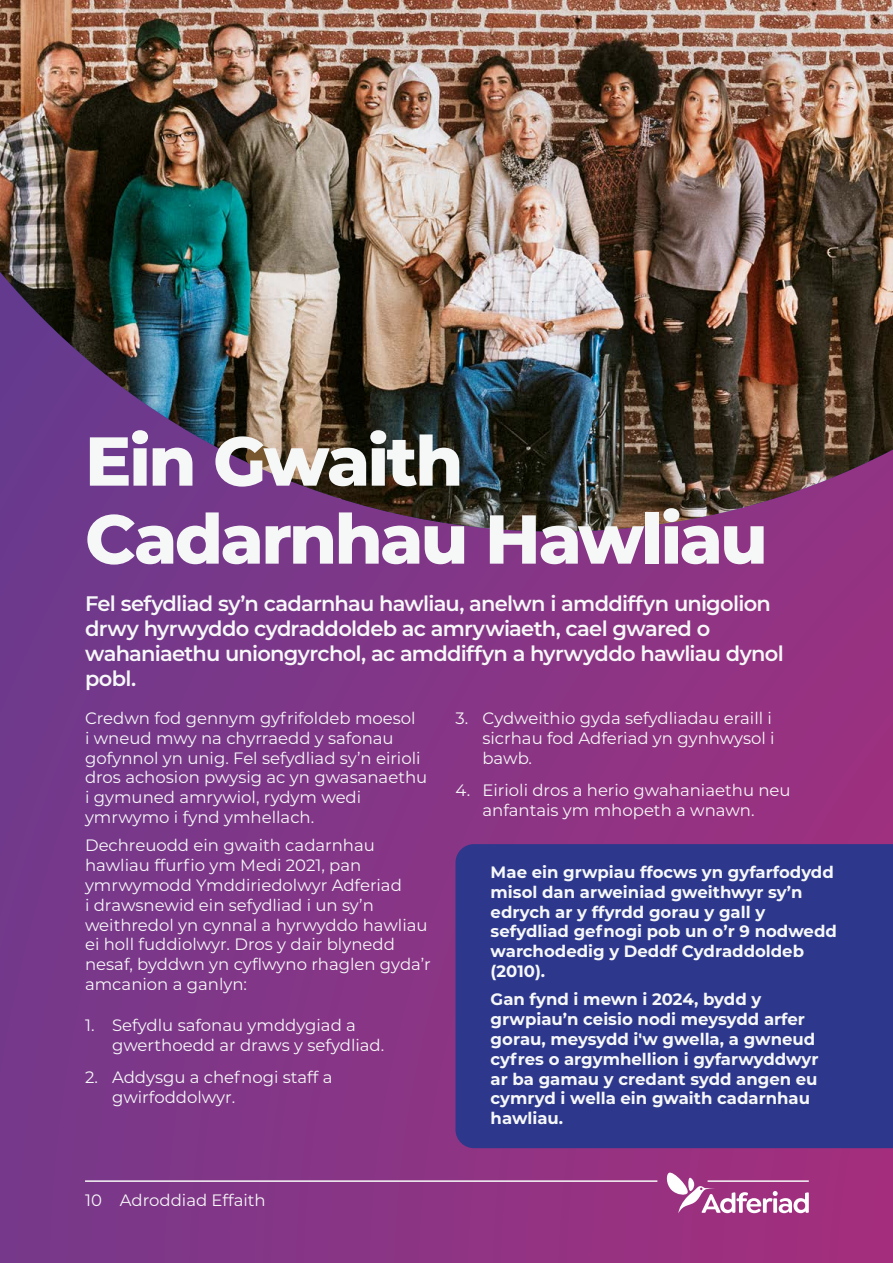
<style>
.page{position:relative;width:893px;height:1263px;background:#fff}
.page>*{position:absolute;margin:0;border:0;box-sizing:border-box;transform-origin:0 0}
.t1{font:800 69px/78px "Montserrat";letter-spacing:-.035em;color:#f6f8f8}
.t2{font:600 21px/25.2px "Montserrat";letter-spacing:-.035em;color:#f6f8f8}
.t3{font:16.5px/19.8px "Montserrat";color:#f6f8f8}
.t4{font:700 16.5px/19.8px "Montserrat";color:#f6f8f8}
</style>
<div class="page">
<div style="left:0;top:0;width:893px;height:1263px;background:linear-gradient(to right,#73398b,#9c3180)"></div>
<img style="left:0;top:0;width:893px;height:531px">
<hr style="left:85px;top:1180px;width:572px;height:2px;background:#f6f8f8">
<svg style="left:666px;top:1170px;width:143px;height:43px"></svg>
<div style="left:455px;top:844px;width:438px;height:304px;background:#2d388c"></div>
<div style="left:246px;top:446px;width:28px;height:22px;background:#78572f;border-radius:50%"></div>
<h1 class="t1" style="left:85px;top:418px;width:684px">Ein Gwaith<br>Cadarnhau Hawliau</h1>
<p class="t2" style="left:85px;top:590px;width:700px">Fel sefydliad sy’n cadarnhau hawliau, anelwn i amddiffyn unigolion drwy hyrwyddo cydraddoldeb ac amrywiaeth, cael gwared o wahaniaethu uniongyrchol, ac amddiffyn a hyrwyddo hawliau dynol pobl.</p>
<p class="t3" style="left:85px;top:708px;width:344px">Credwn fod gennym gyfrifoldeb moesol<br>i wneud mwy na chyrraedd y safonau gofynnol yn unig. Fel sefydliad sy’n eirioli dros achosion pwysig ac yn gwasanaethu i gymuned amrywiol, rydym wedi ymrwymo i fynd ymhellach.</p>
<p class="t3" style="left:85px;top:835px;width:347px">Dechreuodd ein gwaith cadarnhau hawliau ffurfio ym Medi 2021, pan ymrwymodd Ymddiriedolwyr Adferiad<br>i drawsnewid ein sefydliad i un sy’n weithredol yn cynnal a hyrwyddo hawliau ei holl fuddiolwyr. Dros y dair blynedd nesaf, byddwn yn cyflwyno rhaglen gyda’r amcanion a ganlyn:</p>
<p class="t3" style="left:112px;top:1015px;width:274px;text-indent:-27px">1. Sefydlu safonau ymddygiad a gwerthoedd ar draws y sefydliad.</p>
<p class="t3" style="left:112px;top:1067px;width:222px;text-indent:-27px">2. Addysgu a chefnogi staff a gwirfoddolwyr.</p>
<p class="t3" style="left:482px;top:708px;width:294px;text-indent:-27px">3. Cydweithio gyda sefydliadau eraill i sicrhau fod Adferiad yn gynhwysol i bawb.</p>
<p class="t3" style="left:455px;top:780px;width:337px;text-align:center">4. Eirioli dros a herio gwahaniaethu neu anfantais ym mhopeth a wnawn.</p>
<p class="t4" style="left:491px;top:861px;width:348px">Mae ein grwpiau ffocws yn gyfarfodydd misol dan arweiniad gweithwyr sy’n edrych ar y ffyrdd gorau y gall y sefydliad gefnogi pob un o’r 9 nodwedd warchodedig y Deddf Cydraddoldeb (2010).</p>
<p class="t4" style="left:491px;top:989px;width:329px">Gan fynd i mewn i 2024, bydd y grwpiau’n ceisio nodi meysydd arfer gorau, meysydd i'w gwella, a gwneud cyfres o argymhellion i gyfarwyddwyr ar ba gamau y credant sydd angen eu cymryd i wella ein gwaith cadarnhau hawliau.</p>
<p class="t3" style="left:85px;top:1189px;width:182px">10 Adroddiad Effaith</p>
</div>
